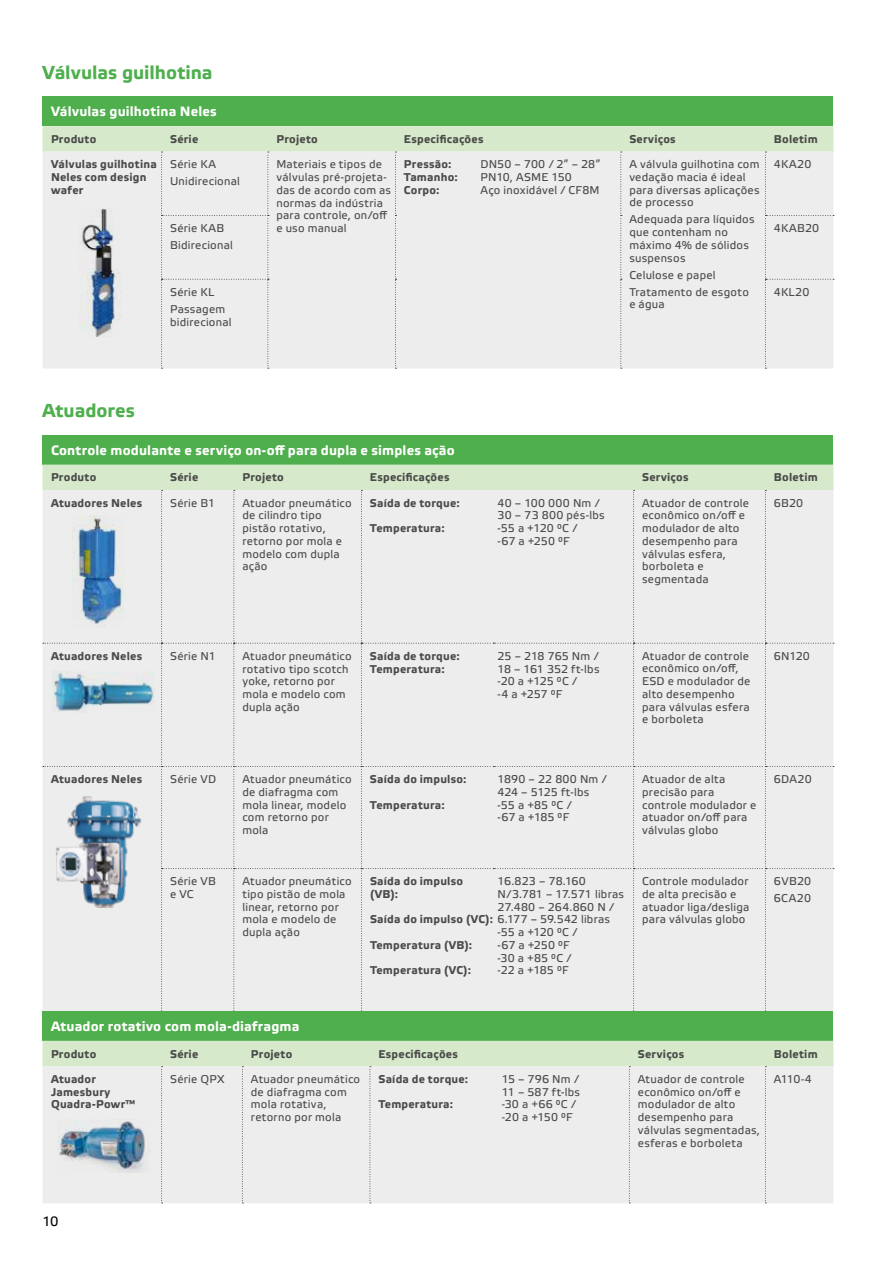
<style>
.page{position:relative;width:893px;height:1263px;background:#fff}
.page>*{position:absolute;margin:0;border:0;box-sizing:border-box;transform-origin:0 0}
.t1{font:700 18.75px "Etelka Text Pro";color:#4faf4d}
.t2{font:700 13.5px "Etelka Text Pro";letter-spacing:.01em;color:#fff}
.t3{font:13.5px "Etelka Text Pro";color:#000}
.t4{font:11.25px/12.8px "Etelka Text Pro";letter-spacing:.02em;color:#4a4a49}
.t5{font:700 11.25px/12.8px "Etelka Text Pro";letter-spacing:.02em;color:#4a4a49}
.s1{font-weight:400}
</style>
<div class="page">
<div style="left:43px;top:435px;width:790px;height:30px;background:#4faf4d"></div>
<div style="left:43px;top:465px;width:791px;height:546px;background:#ededed"></div>
<div style="left:43px;top:1011px;width:790px;height:30px;background:#4faf4d"></div>
<svg style="left:43px;top:1041px;width:790px;height:162px;background:#e9ece7"></svg>
<div style="left:43px;top:96px;width:790px;height:30px;background:#4faf4d"></div>
<svg style="left:43px;top:126px;width:791px;height:243px;background:#eaece8"></svg>
<img style="left:80px;top:208px;width:42px;height:128px">
<img style="left:72px;top:516px;width:54px;height:111px">
<img style="left:52px;top:672px;width:102px;height:41px">
<img style="left:55px;top:794px;width:89px;height:115px">
<img style="left:58px;top:1120px;width:92px;height:52px">
<h1 class="t1" style="left:43px;top:62px;width:172px">Válvulas guilhotina</h1>
<p class="t2" style="left:51px;top:104px;width:167px">Válvulas guilhotina Neles</p>
<p class="t5" style="left:51px;top:133px;width:47px">Produto</p>
<p class="t5" style="left:170px;top:133px;width:30px">Série</p>
<p class="t5" style="left:276px;top:133px;width:43px">Projeto</p>
<p class="t5" style="left:404px;top:133px;width:81px">Especificações</p>
<p class="t5" style="left:629px;top:133px;width:48px">Serviços</p>
<p class="t5" style="left:774px;top:133px;width:45px">Boletim</p>
<p class="t5" style="left:51px;top:159px;width:107px">Válvulas guilhotina<br>Neles com design wafer</p>
<p class="t4" style="left:170px;top:157px;width:71px;line-height:17px">Série KA<br>Unidirecional</p>
<p class="t4" style="left:276px;top:159px;width:116px">Materiais e tipos de válvulas pré-projeta&shy;das de acordo com as normas da indústria para controle, on/off e uso manual</p>
<p class="t5" style="left:404px;top:159px;width:55px">Pressão:<br>Tamanho:<br>Corpo:</p>
<p class="t4" style="left:480px;top:159px;width:121px">DN50 – 700 / 2” – 28”<br>PN10, ASME 150<br>Aço inoxidável / CF8M</p>
<p class="t4" style="left:629px;top:159px;width:132px">A válvula guilhotina com vedação macia é ideal para diversas aplicações de processo</p>
<p class="t4" style="left:774px;top:159px;width:39px">4KA20</p>
<p class="t4" style="left:629px;top:214px;width:127px">Adequada para líquidos que contenham no máximo 4% de sólidos suspensos</p>
<p class="t4" style="left:629px;top:267px;width:121px;line-height:17px">Celulose e papel<br>Tratamento de esgoto</p>
<p class="t4" style="left:629px;top:299px;width:37px">e água</p>
<p class="t4" style="left:170px;top:220px;width:64px;line-height:17px">Série KAB<br>Bidirecional</p>
<p class="t4" style="left:774px;top:222px;width:47px">4KAB20</p>
<p class="t4" style="left:170px;top:284px;width:57px;line-height:17px">Série KL<br>Passagem</p>
<p class="t4" style="left:170px;top:316px;width:63px">bidirecional</p>
<p class="t4" style="left:774px;top:286px;width:37px">4KL20</p>
<h1 class="t1" style="left:43px;top:400px;width:94px">Atuadores</h1>
<p class="t2" style="left:51px;top:442px;width:405px">Controle modulante e serviço on-off para dupla e simples ação</p>
<p class="t5" style="left:51px;top:472px;width:47px">Produto</p>
<p class="t5" style="left:170px;top:472px;width:30px">Série</p>
<p class="t5" style="left:242px;top:472px;width:43px">Projeto</p>
<p class="t5" style="left:370px;top:472px;width:81px">Especificações</p>
<p class="t5" style="left:642px;top:472px;width:48px">Serviços</p>
<p class="t5" style="left:774px;top:472px;width:45px">Boletim</p>
<p class="t5" style="left:51px;top:497px;width:93px">Atuadores Neles</p>
<p class="t4" style="left:170px;top:497px;width:47px">Série B1</p>
<p class="t4" style="left:242px;top:497px;width:111px">Atuador pneumático de cilindro tipo pistão rotativo, retorno por mola e modelo com dupla ação</p>
<p class="t5" style="left:370px;top:497px;width:91px">Saída de torque:</p>
<p class="t4" style="left:498px;top:497px;width:109px">40 – 100 000 Nm /<br>30 – 73 800 pés-lbs -55 a +120 °C /<br>-67 a +250 °F</p>
<p class="t4" style="left:642px;top:497px;width:108px">Atuador de controle econômico on/off e modulador de alto desempenho para válvulas esfera, borboleta e segmentada</p>
<p class="t4" style="left:774px;top:497px;width:31px">6B20</p>
<p class="t5" style="left:370px;top:522px;width:76px">Temperatura:</p>
<p class="t5" style="left:51px;top:650px;width:93px">Atuadores Neles</p>
<p class="t4" style="left:170px;top:650px;width:47px">Série N1</p>
<p class="t4" style="left:242px;top:650px;width:111px">Atuador pneumático rotativo tipo scotch yoke, retorno por mola e modelo com dupla ação</p>
<p class="t5" style="left:370px;top:650px;width:91px">Saída de torque:<br>Temperatura:</p>
<p class="t4" style="left:498px;top:650px;width:104px">25 – 218 765 Nm /<br>18 – 161 352 ft-lbs -20 a +125 °C /<br>-4 a +257 °F</p>
<p class="t4" style="left:642px;top:650px;width:110px">Atuador de controle econômico on/off,<br>ESD e modulador de alto desempenho para válvulas esfera e borboleta</p>
<p class="t4" style="left:774px;top:650px;width:37px">6N120</p>
<p class="t5" style="left:51px;top:773px;width:93px">Atuadores Neles</p>
<p class="t4" style="left:170px;top:773px;width:48px">Série VD</p>
<p class="t4" style="left:242px;top:773px;width:111px">Atuador pneumático de diafragma com mola linear, modelo com retorno por mola</p>
<p class="t5" style="left:370px;top:773px;width:98px">Saída do impulso:</p>
<p class="t5" style="left:370px;top:799px;width:76px">Temperatura:</p>
<p class="t4" style="left:498px;top:773px;width:111px">1890 – 22 800 Nm /<br>424 – 5125 ft-lbs -55 a +85 °C /<br>-67 a +185 °F</p>
<p class="t4" style="left:642px;top:773px;width:116px">Atuador de alta precisão para controle modulador e atuador on/off para válvulas globo</p>
<p class="t4" style="left:774px;top:773px;width:39px">6DA20</p>
<p class="t4" style="left:170px;top:875px;width:47px">Série VB e VC</p>
<p class="t4" style="left:242px;top:875px;width:111px">Atuador pneumático tipo pistão de mola linear, retorno por mola e modelo de dupla ação</p>
<p class="t5" style="left:370px;top:875px;width:95px">Saída do impulso (VB):</p>
<p class="t4" style="left:498px;top:875px;width:128px">16.823 – 78.160<br>N/3.781 – 17.571 libras<br>27.480 – 264.860 N /</p>
<p class="t4" style="left:498px;top:926px;width:81px">-55 a +120 °C / -67 a +250 °F -30 a +85 °C / -22 a +185 °F</p>
<p class="t5" style="left:370px;top:914px;width:242px">Saída do impulso (VC): <span class="s1">6.177 – 59.542 libras</span></p>
<p class="t5" style="left:370px;top:939px;width:104px">Temperatura (VB):</p>
<p class="t5" style="left:370px;top:965px;width:103px">Temperatura (VC):</p>
<p class="t4" style="left:642px;top:875px;width:109px">Controle modulador de alta precisão e atuador liga/desliga para válvulas globo</p>
<p class="t4" style="left:774px;top:873px;width:39px;line-height:17px">6VB20<br>6CA20</p>
<p class="t2" style="left:51px;top:1019px;width:250px">Atuador rotativo com mola-diafragma</p>
<p class="t5" style="left:51px;top:1048px;width:47px">Produto</p>
<p class="t5" style="left:170px;top:1048px;width:30px">Série</p>
<p class="t5" style="left:251px;top:1048px;width:43px">Projeto</p>
<p class="t5" style="left:378px;top:1048px;width:81px">Especificações</p>
<p class="t5" style="left:638px;top:1048px;width:48px">Serviços</p>
<p class="t5" style="left:774px;top:1048px;width:45px">Boletim</p>
<p class="t5" style="left:51px;top:1073px;width:86px">Atuador<br>Jamesbury<br>Quadra-Powr™</p>
<p class="t4" style="left:170px;top:1073px;width:56px">Série QPX</p>
<p class="t4" style="left:251px;top:1073px;width:111px">Atuador pneumático de diafragma com mola rotativa, retorno por mola</p>
<p class="t5" style="left:378px;top:1073px;width:91px">Saída de torque:</p>
<p class="t4" style="left:502px;top:1073px;width:80px">15 – 796 Nm /<br>11 – 587 ft-lbs -30 a +66 °C / -20 a +150 °F</p>
<p class="t4" style="left:638px;top:1073px;width:124px">Atuador de controle econômico on/off e modulador de alto desempenho para válvulas segmentadas, esferas e borboleta</p>
<p class="t4" style="left:774px;top:1073px;width:39px">A110-4</p>
<p class="t5" style="left:378px;top:1099px;width:76px">Temperatura:</p>
<p class="t3" style="left:43px;top:1214px;width:18px">10</p>
</div>
